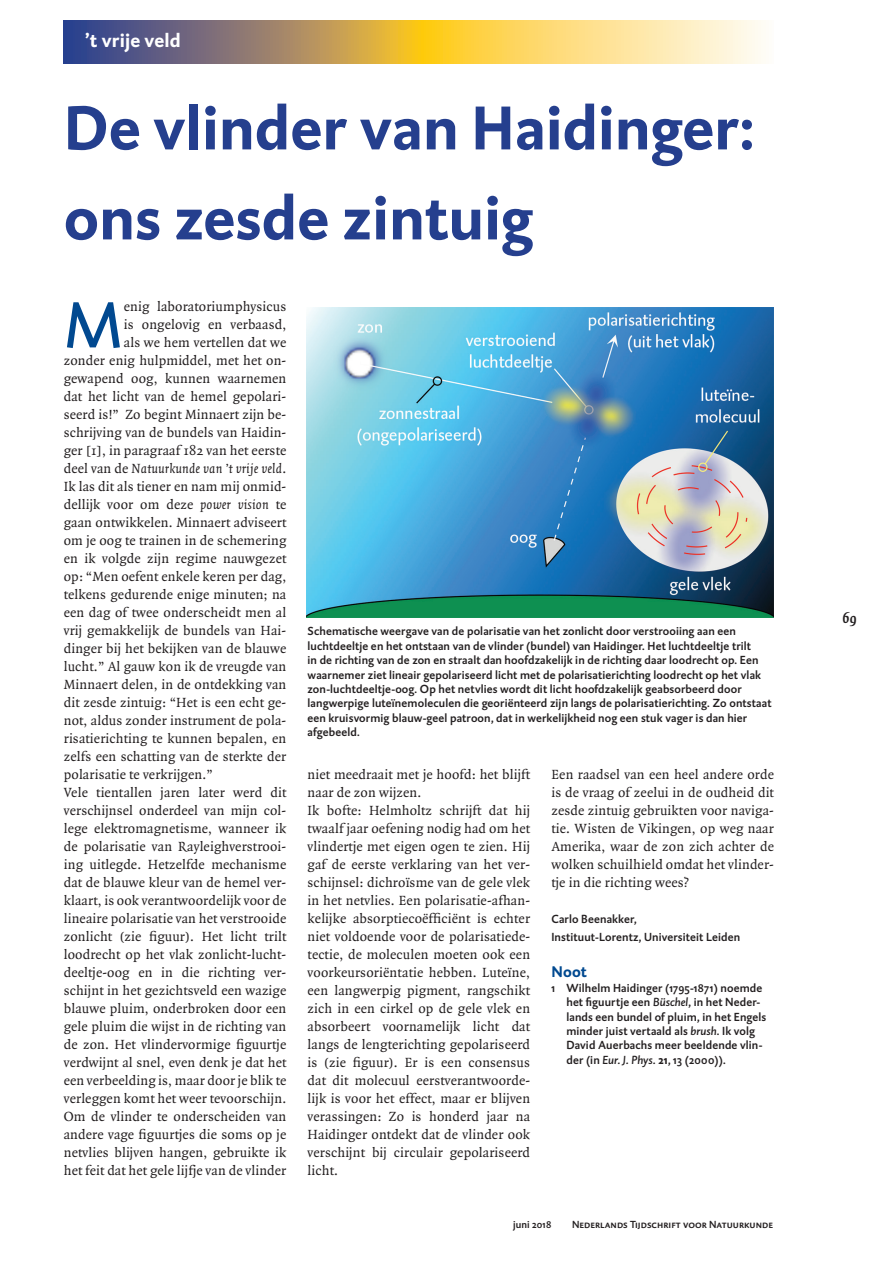
<style>
.page{position:relative;width:893px;height:1263px;background:#fff}
.page>*{position:absolute;margin:0;border:0;box-sizing:border-box;transform-origin:0 0}
.Basis_Tekst{font:66.6px "DTL Caspari ST";color:#014990}
.Kop_Verhaal{font:700 63px/90px "DTL Caspari ST";color:#253f8e}
.t1{font:700 19.5px "DTL Caspari T";letter-spacing:.01em;color:#fff}
.Tussenkop_Referentie{font:700 15.75px "DTL Caspari T";color:#014990}
.t2{font:italic 700 15px "Quadraat";color:#231f20}
.Basis_Tekst-2{font:14.25px/18px "Quadraat";letter-spacing:.01em;color:#231f20;text-align:justify}
.Basis_Tekst-3{font:italic 14.25px "Quadraat";letter-spacing:.01em;color:#231f20}
.Bijschrift_foto_zond{font:500 12px/14.4px "DTL Caspari ST";letter-spacing:.01em;color:#231f20}
.Referentie_tekst{font:500 12px/14.4px "DTL Caspari ST";letter-spacing:.01em;color:#231f20}
.Basis_Tekst-4{font:500 12px "DTL Caspari ST";letter-spacing:.01em;color:#231f20}
.t3{font:500 10.5px "DTL Caspari T Caps";letter-spacing:.005em;color:#231f20}
.t4{font:500 10.5px "DTL Caspari ST";letter-spacing:.01em;color:#231f20}
.s1{font-style:normal}
.s2{font-style:italic}
.s3{font-weight:700}
</style>
<div class="page">
<svg style="left:64px;top:21px;width:699px;height:43px;background:#c6ad79"></svg>
<img style="left:306px;top:307px;width:468px;height:310px">
<p class="t1" style="left:85px;top:28px;width:97px">’t vrije veld</p>
<p class="Kop_Verhaal" style="left:64px;top:81px;width:692px">De vlinder van Haidinger: ons zesde zintuig</p>
<p class="Basis_Tekst" style="left:64px;top:283px;width:61px">M</p>
<p class="Basis_Tekst-2" style="left:124px;top:298px;width:164px">enig laboratoriumphysicus</p>
<p class="Basis_Tekst-2" style="left:124px;top:316px;width:164px">is ongelovig en verbaasd,</p>
<p class="Basis_Tekst-2" style="left:124px;top:334px;width:164px">als we hem vertellen dat we</p>
<p class="Basis_Tekst-2" style="left:64px;top:352px;width:224px">zonder enig hulpmiddel, met het on-</p>
<p class="Basis_Tekst-2" style="left:64px;top:370px;width:224px">gewapend oog, kunnen waarnemen</p>
<p class="Basis_Tekst-2" style="left:64px;top:388px;width:224px">dat het licht van de hemel gepolari-</p>
<p class="Basis_Tekst-2" style="left:64px;top:406px;width:224px">seerd is!” Zo begint Minnaert zijn be-</p>
<p class="Basis_Tekst-2" style="left:64px;top:424px;width:224px">schrijving van de bundels van Haidin-</p>
<p class="Basis_Tekst-2" style="left:64px;top:442px;width:224px">ger [1], in paragraaf 182 van het eerste</p>
<p class="Basis_Tekst-3" style="left:64px;top:461px;width:224px"><span class="s1">deel van de</span> Natuurkunde van ’t vrije veld<span class="s1">.</span></p>
<p class="Basis_Tekst-2" style="left:64px;top:478px;width:224px">Ik las dit als tiener en nam mij onmid-</p>
<p class="Basis_Tekst-2" style="left:64px;top:496px;width:224px">dellijk voor om deze <span class="s2">power vision</span> te</p>
<p class="Basis_Tekst-2" style="left:64px;top:514px;width:224px">gaan ontwikkelen. Minnaert adviseert</p>
<p class="Basis_Tekst-2" style="left:64px;top:532px;width:224px">om je oog te trainen in de schemering</p>
<p class="Basis_Tekst-2" style="left:64px;top:550px;width:224px">en ik volgde zijn regime nauwgezet</p>
<p class="Basis_Tekst-2" style="left:64px;top:568px;width:224px">op: “Men oefent enkele keren per dag,</p>
<p class="Basis_Tekst-2" style="left:64px;top:586px;width:224px">telkens gedurende enige minuten; na</p>
<p class="Basis_Tekst-2" style="left:64px;top:604px;width:224px">een dag of twee onderscheidt men al</p>
<p class="Basis_Tekst-2" style="left:64px;top:622px;width:224px">vrij gemakkelijk de bundels van Hai-</p>
<p class="Basis_Tekst-2" style="left:64px;top:640px;width:224px">dinger bij het bekijken van de blauwe</p>
<p class="Basis_Tekst-2" style="left:64px;top:658px;width:224px">lucht.” Al gauw kon ik de vreugde van</p>
<p class="Basis_Tekst-2" style="left:64px;top:676px;width:224px">Minnaert delen, in de ontdekking van</p>
<p class="Basis_Tekst-2" style="left:64px;top:694px;width:224px">dit zesde zintuig: “Het is een echt ge-</p>
<p class="Basis_Tekst-2" style="left:64px;top:712px;width:224px">not, aldus zonder instrument de pola-</p>
<p class="Basis_Tekst-2" style="left:64px;top:730px;width:224px">risatierichting te kunnen bepalen, en</p>
<p class="Basis_Tekst-2" style="left:64px;top:748px;width:224px">zelfs een schatting van de sterkte der</p>
<p class="Basis_Tekst-2" style="left:64px;top:766px;width:151px">polarisatie te verkrijgen.”</p>
<p class="Basis_Tekst-2" style="left:64px;top:784px;width:224px">Vele tientallen jaren later werd dit verschijnsel onderdeel van mijn col&shy;lege elektromagnetisme, wanneer ik de polarisatie van Rayleighverstrooi&shy;ing uitlegde. Hetzelfde mechanisme dat de blauwe kleur van de hemel ver&shy;klaart, is ook verantwoordelijk voor de lineaire polarisatie van het verstrooide zonlicht (zie figuur). Het licht trilt loodrecht op het vlak zonlicht-lucht&shy;deeltje-oog en in die richting ver&shy;schijnt in het gezichtsveld een wazige blauwe pluim, onderbroken door een gele pluim die wijst in de richting van de zon. Het vlindervormige figuurtje verdwijnt al snel, even denk je dat het een verbeelding is, maar door je blik te verleggen komt het weer tevoorschijn.<br>Om de vlinder te onderscheiden van andere vage figuurtjes die soms op je netvlies blijven hangen, gebruikte ik het feit dat het gele lijfje van de vlinder</p>
<p class="Bijschrift_foto_zond" style="left:308px;top:624px;width:466px">Schematische weergave van de polarisatie van het zonlicht door verstrooiing aan een luchtdeeltje en het ontstaan van de vlinder (bundel) van Haidinger. Het luchtdeeltje trilt<br>in de richting van de zon en straalt dan hoofdzakelijk in de richting daar loodrecht op. Een waarnemer ziet lineair gepolariseerd licht met de polarisatierichting loodrecht op het vlak zon-luchtdeeltje-oog. Op het netvlies wordt dit licht hoofdzakelijk geabsorbeerd door langwerpige luteïnemoleculen die georiënteerd zijn langs de polarisatierichting. Zo ontstaat een kruisvormig blauw-geel patroon, dat in werkelijkheid nog een stuk vager is dan hier afgebeeld.</p>
<p class="Basis_Tekst-2" style="left:308px;top:766px;width:224px">niet meedraait met je hoofd: het blijft naar de zon wijzen.</p>
<p class="Basis_Tekst-2" style="left:308px;top:802px;width:224px">Ik bofte: Helmholtz schrijft dat hij twaalf jaar oefening nodig had om het vlindertje met eigen ogen te zien. Hij gaf de eerste verklaring van het ver&shy;schijnsel: dichroïsme van de gele vlek in het netvlies. Een polarisatie-afhan&shy;kelijke absorptiecoëfficiënt is echter niet voldoende voor de polarisatiede&shy;tectie, de moleculen moeten ook een voorkeursoriëntatie hebben. Luteïne, een langwerpig pigment, rangschikt zich in een cirkel op de gele vlek en absorbeert voornamelijk licht dat langs de lengterichting gepolariseerd is (zie figuur). Er is een consensus dat dit molecuul eerstverantwoorde&shy;lijk is voor het effect, maar er blijven verassingen: Zo is honderd jaar na Haidinger ontdekt dat de vlinder ook verschijnt bij circulair gepolariseerd licht.</p>
<p class="Basis_Tekst-2" style="left:551px;top:766px;width:224px">Een raadsel van een heel andere orde is de vraag of zeelui in de oudheid dit zesde zintuig gebruikten voor naviga&shy;tie. Wisten de Vikingen, op weg naar Amerika, waar de zon zich achter de wolken schuilhield omdat het vlinder&shy;tje in die richting wees?</p>
<p class="Basis_Tekst-4" style="left:551px;top:912px;width:87px">Carlo Beenakker,</p>
<p class="Basis_Tekst-4" style="left:551px;top:930px;width:190px">Instituut-Lorentz, Universiteit Leiden</p>
<p class="Tussenkop_Referentie" style="left:551px;top:961px;width:37px">Noot</p>
<p class="Referentie_tekst" style="left:566px;top:980px;width:201px;text-indent:-15px">1 Wilhelm Haidinger (1795-1871) noemde het figuurtje een <span class="s2">Büschel</span>, in het Neder&shy;lands een bundel of pluim, in het Engels minder juist vertaald als <span class="s2">brush</span>. Ik volg David Auerbachs meer beeldende vlin&shy;der (in <span class="s2">Eur. J. Phys.</span> <span class="s3">21</span>, 13 (2000)).</p>
<p class="t4" style="left:513px;top:1218px;width:40px">juni 2018</p>
<p class="t3" style="left:572px;top:1218px;width:203px">Nederlands Tijdschrift voor Natuurkunde</p>
<p class="t2" style="left:842px;top:610px;width:17px">69</p>
</div>
